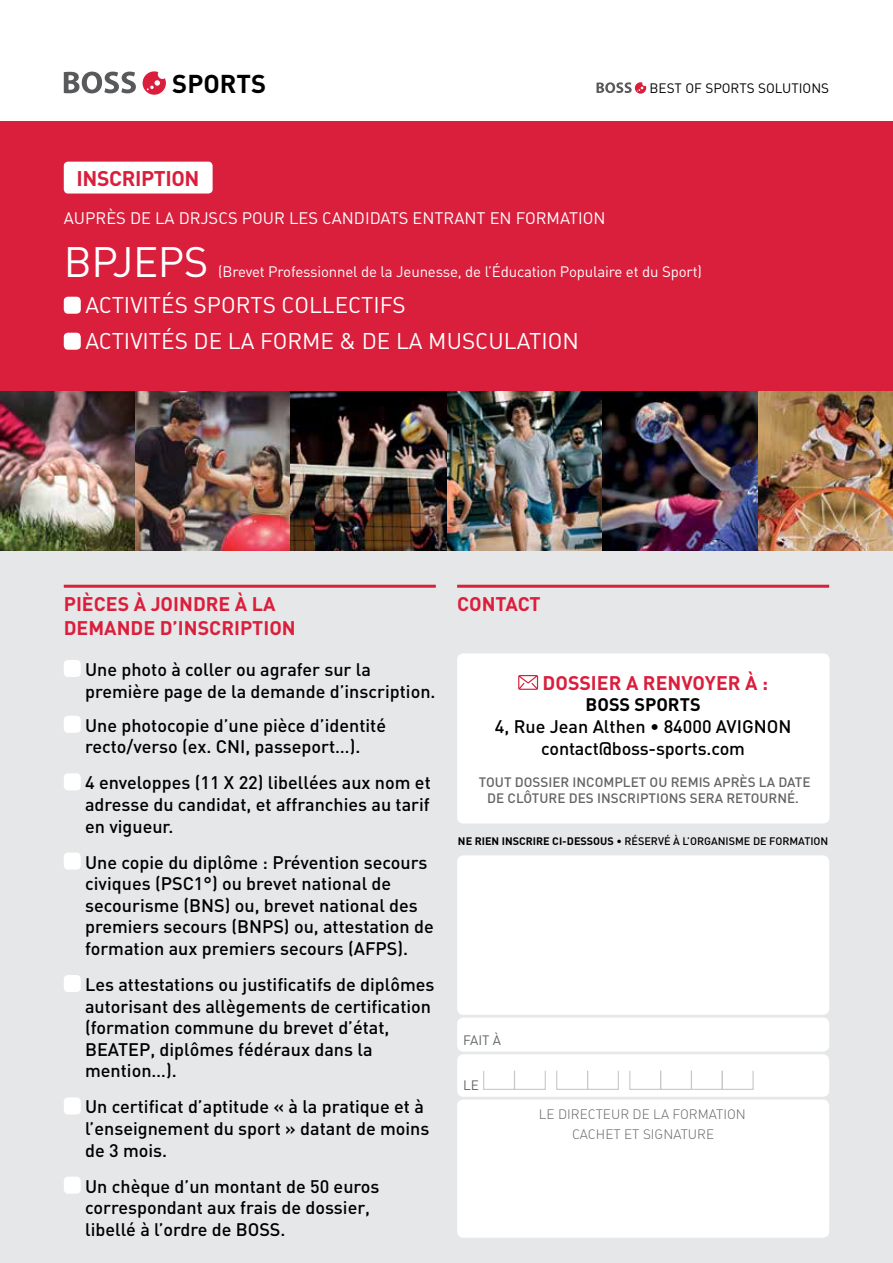
<style>
.page{position:relative;width:893px;height:1263px;background:#fff}
.page>*{position:absolute;margin:0;border:0;box-sizing:border-box;transform-origin:0 0}
.t1{font:42px "DIN Regular Alternate";letter-spacing:-.01em;color:#fff}
.t2{font:700 25.5px "DIN";color:#000}
.t3{font:22.5px/36px "DIN Regular Alternate";color:#fff}
.t4{font:700 21px "DIN";letter-spacing:-.02em;color:#da1f3d}
.t5{font:700 19.5px/23.4px "DIN";color:#da1f3d}
.t6{font:500 18px/21.6px "DIN";color:#000}
.t7{font:700 18px "DIN";color:#000}
.t8{font:16.5px "DIN Regular Alternate";color:#fff}
.t9{font:15px "DIN Regular Alternate";letter-spacing:-.01em;color:#fff}
.t10{font:500 13.5px/16.2px "DIN";color:#636466;text-align:center}
.t11{font:13.5px/19.5px "DIN Light Alternate";color:#636466;text-align:center}
.t12{font:13.5px "DIN Regular Alternate";color:#000}
.t13{font:13.5px "DIN Regular Alternate";color:#636466}
.t14{font:500 10.8px "DIN";color:#000}
.s1{font-weight:700}
</style>
<div class="page">
<div style="left:0;top:398px;width:893px;height:865px;background:#e6e7e8"></div>
<div style="left:0;top:121px;width:893px;height:277px;background:#da1f3d"></div>
<svg style="left:64px;top:72px;width:72px;height:21px"></svg>
<svg style="left:143px;top:71px;width:23px;height:24px"></svg>
<svg style="left:596px;top:82px;width:50px;height:12px"></svg>
<img style="left:0;top:391px;width:893px;height:160px">
<hr style="left:64px;top:585px;width:372px;height:3px;background:#da1f3d">
<div style="left:64px;top:660px;width:17px;height:17px;background:#fff;border-radius:4px"></div>
<div style="left:64px;top:716px;width:17px;height:17px;background:#fff;border-radius:4px"></div>
<div style="left:64px;top:773px;width:17px;height:17px;background:#fff;border-radius:4px"></div>
<div style="left:64px;top:853px;width:17px;height:17px;background:#fff;border-radius:4px"></div>
<div style="left:64px;top:975px;width:17px;height:17px;background:#fff;border-radius:4px"></div>
<div style="left:64px;top:1097px;width:17px;height:17px;background:#fff;border-radius:4px"></div>
<div style="left:64px;top:1177px;width:17px;height:17px;background:#fff;border-radius:4px"></div>
<hr style="left:457px;top:585px;width:372px;height:3px;background:#da1f3d">
<div style="left:457px;top:653px;width:372px;height:170px;background:#fff;border-radius:6px"></div>
<svg style="left:518px;top:675px;width:20px;height:15px"></svg>
<div style="left:457px;top:855px;width:372px;height:160px;background:#fff;border-radius:6px"></div>
<div style="left:457px;top:1017px;width:372px;height:34px;background:#fff;border-radius:6px"></div>
<div style="left:457px;top:1054px;width:372px;height:43px;background:#fff;border-radius:6px"></div>
<div style="left:483px;top:1070px;width:32px;height:20px;border:1px solid #c7c8ca"></div>
<div style="left:514px;top:1070px;width:32px;height:20px;border:1px solid #c7c8ca"></div>
<div style="left:556px;top:1070px;width:32px;height:20px;border:1px solid #c7c8ca"></div>
<div style="left:587px;top:1070px;width:32px;height:20px;border:1px solid #c7c8ca"></div>
<div style="left:629px;top:1070px;width:32px;height:20px;border:1px solid #c7c8ca"></div>
<div style="left:660px;top:1070px;width:32px;height:20px;border:1px solid #c7c8ca"></div>
<div style="left:691px;top:1070px;width:32px;height:20px;border:1px solid #c7c8ca"></div>
<div style="left:722px;top:1070px;width:32px;height:20px;border:1px solid #c7c8ca"></div>
<div style="left:457px;top:1099px;width:372px;height:139px;background:#fff;border-radius:6px"></div>
<div style="left:64px;top:162px;width:149px;height:32px;background:#fff;border-radius:4px"></div>
<div style="left:64px;top:297px;width:17px;height:17px;background:#fff;border-radius:4px"></div>
<div style="left:64px;top:333px;width:17px;height:17px;background:#fff;border-radius:4px"></div>
<h2 class="t2" style="left:172px;top:67px;width:95px">SPORTS</h2>
<p class="t12" style="left:650px;top:79px;width:181px">BEST OF SPORTS SOLUTIONS</p>
<p class="t4" style="left:77px;top:165px;width:124px">INSCRIPTION</p>
<p class="t8" style="left:64px;top:207px;width:543px">AUPRÈS DE LA DRJSCS POUR LES CANDIDATS ENTRANT EN FORMATION</p>
<h1 class="t1" style="left:64px;top:235px;width:146px">BPJEPS</h1>
<p class="t9" style="left:218px;top:262px;width:485px">(Brevet Professionnel de la Jeunesse, de l’Éducation Populaire et du Sport)</p>
<p class="t3" style="left:85px;top:286px;width:495px">ACTIVITÉS SPORTS COLLECTIFS<br>ACTIVITÉS DE LA FORME &amp; DE LA MUSCULATION</p>
<p class="t5" style="left:64px;top:591px;width:233px">PIÈCES À JOINDRE À LA<br>DEMANDE D’INSCRIPTION</p>
<p class="t6" style="left:85px;top:658px;width:352px">Une photo à coller ou agrafer sur la première page de la demande d’inscription.</p>
<p class="t6" style="left:85px;top:714px;width:303px">Une photocopie d’une pièce d’identité recto/verso (ex. CNI, passeport…).</p>
<p class="t6" style="left:85px;top:771px;width:347px;text-align:justify">4 enveloppes (11 X 22) libellées aux nom et adresse du candidat, et affranchies au tarif en vigueur.</p>
<p class="t6" style="left:85px;top:851px;width:350px">Une copie du diplôme : Prévention secours civiques (PSC1°) ou brevet national de secourisme (BNS) ou, brevet national des premiers secours (BNPS) ou, attestation de formation aux premiers secours (AFPS).</p>
<p class="t6" style="left:85px;top:973px;width:351px">Les attestations ou justificatifs de diplômes autorisant des allègements de certification (formation commune du brevet d’état, BEATEP, diplômes fédéraux dans la mention…).</p>
<p class="t6" style="left:85px;top:1095px;width:346px">Un certificat d’aptitude « à la pratique et à l’enseignement du sport » datant de moins de 3 mois.</p>
<p class="t6" style="left:85px;top:1175px;width:296px">Un chèque d’un montant de 50 euros correspondant aux frais de dossier, libellé à l’ordre de BOSS.</p>
<p class="t5" style="left:457px;top:591px;width:85px">CONTACT</p>
<p class="t5" style="left:543px;top:670px;width:227px">DOSSIER A RENVOYER À :</p>
<p class="t7" style="left:586px;top:693px;width:117px">BOSS SPORTS</p>
<p class="t6" style="left:495px;top:715px;width:298px;text-align:center">4, Rue Jean Althen • 84000 AVIGNON contact@boss-sports.com</p>
<p class="t10" style="left:479px;top:774px;width:333px">TOUT DOSSIER INCOMPLET OU REMIS APRÈS LA DATE<br>DE CLÔTURE DES INSCRIPTIONS SERA RETOURNÉ.</p>
<p class="t14" style="left:458px;top:835px;width:372px"><span class="s1">NE RIEN INSCRIRE CI-DESSOUS</span> • RÉSERVÉ À L’ORGANISME DE FORMATION</p>
<p class="t13" style="left:463px;top:1032px;width:40px">FAIT À</p>
<p class="t13" style="left:463px;top:1076px;width:17px">LE</p>
<p class="t11" style="left:539px;top:1104px;width:209px">LE DIRECTEUR DE LA FORMATION<br>CACHET ET SIGNATURE</p>
</div>
